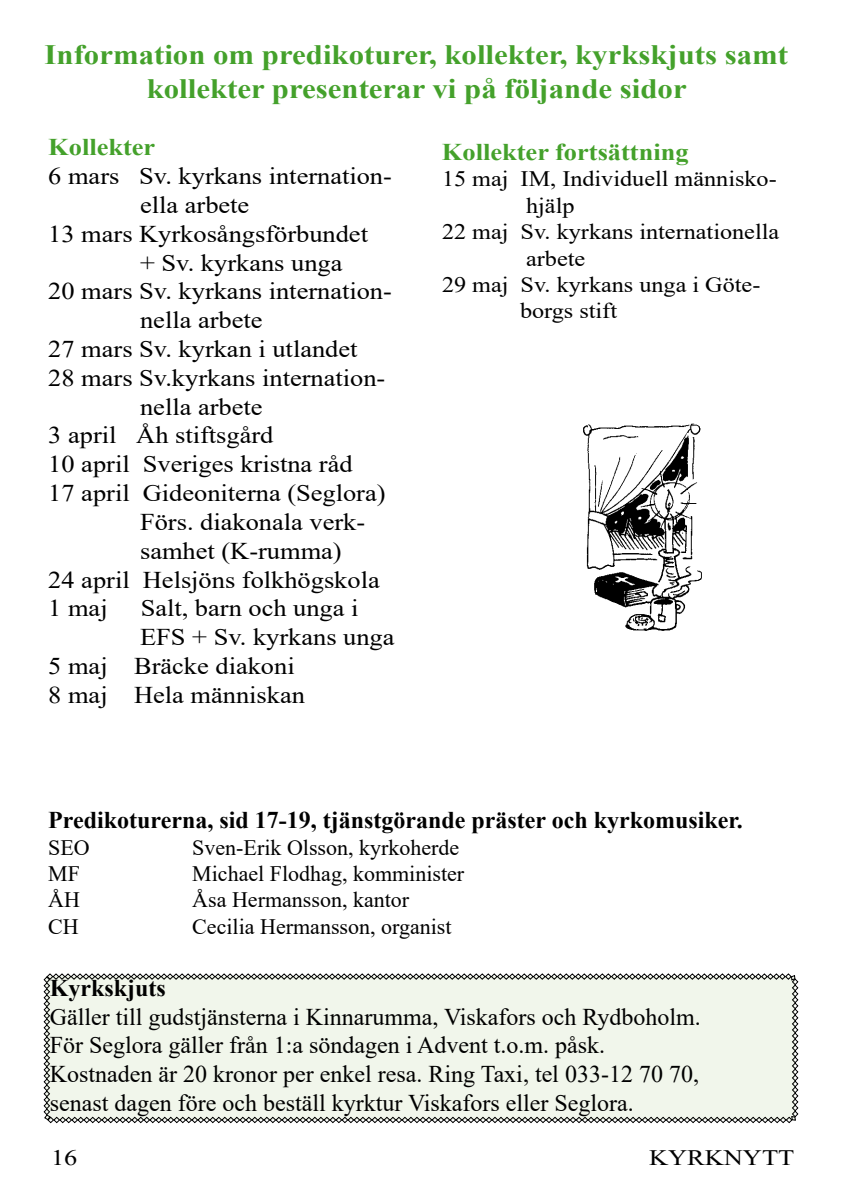
<style>
.page{position:relative;width:842px;height:1191px;background:#fff}
.page>*{position:absolute;margin:0;border:0;box-sizing:border-box;transform-origin:0 0}
.t1{font:700 28px/33.6px "Times New Roman";color:#44a12b;text-align:center;scale:1.1 1}
.t2{font:24px "Times New Roman";color:#000;scale:1.1 1}
.t3{font:24px/28.8px "Times New Roman";color:#000}
.t4{font:700 24px "Times New Roman";color:#000}
.t5{font:700 24px "Times New Roman";color:#44a12b;scale:1.1 1}
.t6{font:22px "Times New Roman";color:#000}
.t7{font:22px "Times New Roman";color:#000;scale:1.1 1}
.t8{font:22px "Times New Roman";color:#000;scale:1.2 1}
</style>
<div class="page">
<svg style="left:43px;top:973px;width:755px;height:150px;background:#e8ece2"></svg>
<img style="left:583px;top:423px;width:119px;height:208px">
<p class="t1" style="left:45px;top:37px;width:677px">Information om predikoturer, kollekter, kyrkskjuts samt kollekter presenterar vi på följande sidor</p>
<p class="t5" style="left:48px;top:130px;width:99px">Kollekter</p>
<p class="t2" style="left:48px;top:159px;width:314px">6 mars Sv. kyrkans internation-</p>
<p class="t2" style="left:140px;top:188px;width:101px">ella arbete</p>
<p class="t2" style="left:48px;top:217px;width:292px">13 mars Kyrkosångsförbundet</p>
<p class="t2" style="left:140px;top:246px;width:185px">+ Sv. kyrkans unga</p>
<p class="t2" style="left:48px;top:274px;width:314px">20 mars Sv. kyrkans internation-</p>
<p class="t2" style="left:140px;top:303px;width:113px">nella arbete</p>
<p class="t2" style="left:48px;top:332px;width:283px">27 mars Sv. kyrkan i utlandet</p>
<p class="t2" style="left:48px;top:361px;width:308px">28 mars Sv.kyrkans internation-</p>
<p class="t2" style="left:140px;top:390px;width:113px">nella arbete</p>
<p class="t2" style="left:48px;top:418px;width:206px">3 april Åh stiftsgård</p>
<p class="t2" style="left:48px;top:447px;width:278px">10 april Sveriges kristna råd</p>
<p class="t2" style="left:48px;top:476px;width:308px">17 april Gideoniterna (Seglora)</p>
<p class="t2" style="left:140px;top:505px;width:206px">Förs. diakonala verk-</p>
<p class="t2" style="left:140px;top:534px;width:185px">samhet (K-rumma)</p>
<p class="t2" style="left:48px;top:562px;width:303px">24 april Helsjöns folkhögskola</p>
<p class="t2" style="left:48px;top:591px;width:56px">1 maj</p>
<p class="t2" style="left:141px;top:591px;width:199px">Salt, barn och unga i</p>
<p class="t2" style="left:140px;top:620px;width:233px">EFS + Sv. kyrkans unga</p>
<p class="t2" style="left:48px;top:649px;width:225px">5 maj Bräcke diakoni</p>
<p class="t2" style="left:48px;top:678px;width:235px">8 maj Hela människan</p>
<p class="t5" style="left:442px;top:135px;width:226px">Kollekter fortsättning</p>
<p class="t7" style="left:442px;top:163px;width:306px">15 maj IM, Individuell människo-</p>
<p class="t7" style="left:526px;top:190px;width:46px">hjälp</p>
<p class="t7" style="left:442px;top:216px;width:308px">22 maj Sv. kyrkans internationella</p>
<p class="t7" style="left:526px;top:243px;width:55px">arbete</p>
<p class="t7" style="left:442px;top:269px;width:291px">29 maj Sv. kyrkans unga i Göte-</p>
<p class="t7" style="left:520px;top:295px;width:90px">borgs stift</p>
<p class="t4" style="left:48px;top:803px;width:696px">Predikoturerna, sid 17-19, tjänstgörande präster och kyrkomusiker.</p>
<p class="t6" style="left:48px;top:831px;width:43px">SEO</p>
<p class="t6" style="left:192px;top:831px;width:269px">Sven-Erik Olsson, kyrkoherde</p>
<p class="t6" style="left:48px;top:858px;width:33px">MF</p>
<p class="t6" style="left:192px;top:858px;width:273px">Michael Flodhag, komminister</p>
<p class="t6" style="left:48px;top:884px;width:33px">ÅH</p>
<p class="t6" style="left:192px;top:884px;width:218px">Åsa Hermansson, kantor</p>
<p class="t6" style="left:48px;top:911px;width:32px">CH</p>
<p class="t6" style="left:192px;top:911px;width:261px">Cecilia Hermansson, organist</p>
<p class="t4" style="left:50px;top:970px;width:118px">Kyrkskjuts</p>
<p class="t3" style="left:50px;top:1001px;width:653px">Gäller till gudstjänsterna i Kinnarumma, Viskafors och Rydboholm.<br>För Seglora gäller från 1:a söndagen i Advent t.o.m. påsk.<br>Kostnaden är 20 kronor per enkel resa. Ring Taxi, tel 033-12 70 70, senast dagen före och beställ kyrktur Viskafors eller Seglora.</p>
<p class="t8" style="left:51px;top:1142px;width:23px">16</p>
<p class="t8" style="left:649px;top:1142px;width:122px">KYRKNYTT</p>
</div>
